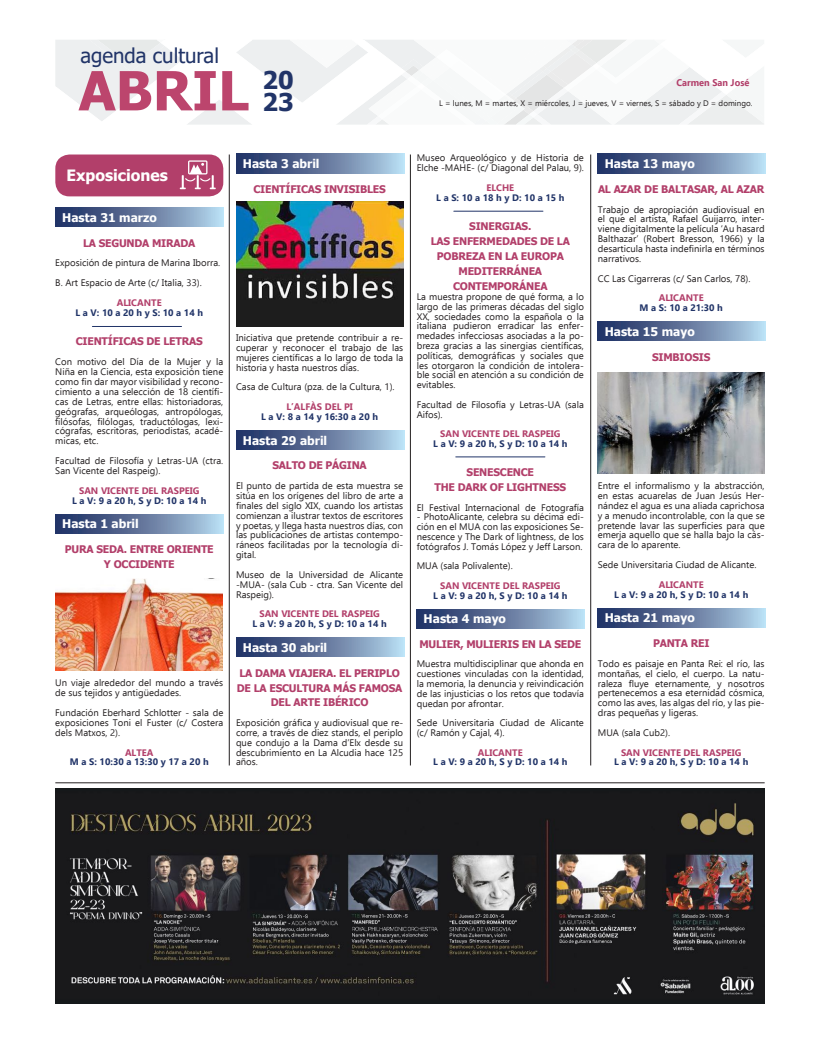
<style>
.page{position:relative;width:820px;height:1049px;background:#fff}
.page>*{position:absolute;margin:0;border:0;box-sizing:border-box;transform-origin:0 0}
.t1{font:700 54px "Tahoma";color:#bc456d}
.t2{font:700 24.5px "Tahoma";color:#213468}
.t3{font:20.4px "Tahoma";color:#213468}
.t4{font:700 15.6px "Tahoma";color:#fff}
.t5{font:700 12px "Tahoma";color:#fff}
.t6{font:700 10.5px/15px "Tahoma";letter-spacing:-.02em;color:#b23f6a;text-align:center}
.t7{font:700 9.7px "Ebrima";color:#b23f6a;scale:.95 1}
.t8{font:9.5px/9.9px "Ebrima";color:#231f20;text-align:justify}
.t9{font:700 9.4px "Ebrima";color:#213468}
.t10{font:700 9.4px "Ebrima";color:#b23f6a}
.t11{font:8px "Ebrima";color:#231f20}
</style>
<div class="page">
<div style="left:55px;top:154px;width:168px;height:42px;background:#b23f6a;border-radius:14px"></div>
<svg style="left:180px;top:160px;width:36px;height:29px"></svg>
<svg style="left:55px;top:208px;width:168px;height:19px;background:#647aa0"></svg>
<svg style="left:55px;top:514px;width:168px;height:19px;background:#647aa0"></svg>
<svg style="left:236px;top:154px;width:168px;height:19px;background:#647ba0"></svg>
<svg style="left:236px;top:430px;width:168px;height:20px;background:#647ba0"></svg>
<svg style="left:236px;top:638px;width:168px;height:19px;background:#647ba0"></svg>
<svg style="left:416px;top:609px;width:168px;height:19px;background:#647aa0"></svg>
<svg style="left:597px;top:154px;width:168px;height:19px;background:#647aa0"></svg>
<svg style="left:597px;top:322px;width:168px;height:19px;background:#647aa0"></svg>
<svg style="left:597px;top:608px;width:168px;height:19px;background:#647aa0"></svg>
<svg style="left:55px;top:40px;width:709px;height:85px"></svg>
<hr style="left:55px;top:782px;width:709px;height:1px;background:#231f20">
<hr style="left:229px;top:154px;width:1px;height:611px;background:#231f20">
<hr style="left:410px;top:154px;width:1px;height:611px;background:#231f20">
<hr style="left:590px;top:154px;width:1px;height:611px;background:#231f20">
<hr style="left:92px;top:326px;width:89px;height:1px;background:#213468">
<hr style="left:455px;top:456px;width:89px;height:1px;background:#213468">
<hr style="left:453px;top:211px;width:89px;height:1px;background:#213468">
<img style="left:55px;top:578px;width:167px;height:92px">
<img style="left:236px;top:202px;width:167px;height:124px">
<img style="left:597px;top:373px;width:167px;height:101px">
<img style="left:55px;top:788px;width:709px;height:215px">
<h3 class="t3" style="left:80px;top:42px;width:140px">agenda cultural</h3>
<h1 class="t1" style="left:79px;top:53px;width:216px">ABRIL <sup>20</sup></h1>
<h2 class="t2" style="left:262px;top:85px;width:33px">23</h2>
<p class="t7" style="left:676px;top:75px;width:78px">Carmen San José</p>
<p class="t11" style="left:439px;top:97px;width:314px">L = lunes, M = martes, X = miércoles, J = jueves, V = viernes, S = sábado y D = domingo.</p>
<h3 class="t4" style="left:66px;top:164px;width:103px">Exposiciones</h3>
<p class="t5" style="left:62px;top:209px;width:96px">Hasta 31 marzo</p>
<p class="t6" style="left:83px;top:236px;width:114px">LA SEGUNDA MIRADA</p>
<p class="t8" style="left:55px;top:253px;width:166px;line-height:19.8px">Exposición de pintura de Marina Iborra.<br>B. Art Espacio de Arte (c/ Italia, 33).</p>
<p class="t10" style="left:117px;top:295px;width:46px">ALICANTE</p>
<p class="t9" style="left:76px;top:305px;width:129px">L a V: 10 a 20 h y S: 10 a 14 h</p>
<p class="t6" style="left:76px;top:335px;width:128px">CIENTÍFICAS DE LETRAS</p>
<p class="t8" style="left:55px;top:357px;width:169px">Con motivo del Día de la Mujer y la Niña en la Ciencia, esta exposición tiene como fin dar mayor visibilidad y recono&shy;cimiento a una selección de 18 científi&shy;cas de Letras, entre ellas: historiadoras, geógrafas, arqueólogas, antropólogas, filósofas, filólogas, traductólogas, lexi&shy;cógrafas, escritoras, periodistas, acadé&shy;micas, etc.</p>
<p class="t8" style="left:55px;top:455px;width:169px">Facultad de Filosofía y Letras-UA (ctra.<br>San Vicente del Raspeig).</p>
<p class="t10" style="left:79px;top:483px;width:122px">SAN VICENTE DEL RASPEIG</p>
<p class="t9" style="left:72px;top:493px;width:136px">L a V: 9 a 20 h, S y D: 10 a 14 h</p>
<p class="t5" style="left:62px;top:515px;width:78px">Hasta 1 abril</p>
<p class="t6" style="left:65px;top:542px;width:150px;line-height:14.5px">PURA SEDA. ENTRE ORIENTE<br>Y OCCIDENTE</p>
<p class="t8" style="left:55px;top:678px;width:169px">Un viaje alrededor del mundo a través de sus tejidos y antigüedades.</p>
<p class="t8" style="left:55px;top:707px;width:169px">Fundación Eberhard Schlotter - sala de exposiciones Toni el Fuster (c/ Costera dels Matxos, 2).</p>
<p class="t10" style="left:125px;top:745px;width:30px">ALTEA</p>
<p class="t9" style="left:70px;top:755px;width:140px">M a S: 10:30 a 13:30 y 17 a 20 h</p>
<p class="t5" style="left:243px;top:155px;width:78px">Hasta 3 abril</p>
<p class="t6" style="left:253px;top:182px;width:134px">CIENTÍFICAS INVISIBLES</p>
<p class="t8" style="left:236px;top:332px;width:169px">Iniciativa que pretende contribuir a re&shy;cuperar y reconocer el trabajo de las mujeres científicas a lo largo de toda la historia y hasta nuestros días.</p>
<p class="t8" style="left:236px;top:382px;width:160px">Casa de Cultura (pza. de la Cultura, 1).</p>
<p class="t10" style="left:286px;top:399px;width:68px">L’ALFÀS DEL PI</p>
<p class="t9" style="left:261px;top:409px;width:118px">L a V: 8 a 14 y 16:30 a 20 h</p>
<p class="t5" style="left:243px;top:432px;width:86px">Hasta 29 abril</p>
<p class="t6" style="left:272px;top:458px;width:96px">SALTO DE PÁGINA</p>
<p class="t8" style="left:236px;top:480px;width:169px">El punto de partida de esta muestra se sitúa en los orígenes del libro de arte a finales del siglo XIX, cuando los artistas comienzan a ilustrar textos de escritores y poetas, y llega hasta nuestros días, con las publicaciones de artistas contempo&shy;ráneos facilitadas por la tecnología di&shy;gital.</p>
<p class="t8" style="left:236px;top:569px;width:169px">Museo de la Universidad de Alicante -MUA- (sala Cub - ctra. San Vicente del Raspeig).</p>
<p class="t10" style="left:259px;top:607px;width:122px">SAN VICENTE DEL RASPEIG</p>
<p class="t9" style="left:252px;top:616px;width:136px">L a V: 9 a 20 h, S y D: 10 a 14 h</p>
<p class="t5" style="left:243px;top:639px;width:86px">Hasta 30 abril</p>
<p class="t6" style="left:237px;top:666px;width:167px">LA DAMA VIAJERA. EL PERIPLO<br>DE LA ESCULTURA MÁS FAMOSA<br>DEL ARTE IBÉRICO</p>
<p class="t8" style="left:236px;top:717px;width:169px">Exposición gráfica y audiovisual que re&shy;corre, a través de diez stands, el periplo que condujo a la Dama d’Elx desde su descubrimiento en La Alcudia hace 125 años.</p>
<p class="t8" style="left:416px;top:153px;width:169px">Museo Arqueológico y de Historia de<br>Elche -MAHE- (c/ Diagonal del Palau, 9).</p>
<p class="t10" style="left:486px;top:180px;width:29px">ELCHE</p>
<p class="t9" style="left:436px;top:190px;width:130px">L a S: 10 a 18 h y D: 10 a 15 h</p>
<p class="t6" style="left:430px;top:219px;width:141px">SINERGIAS.<br>LAS ENFERMEDADES DE LA<br>POBREZA EN LA EUROPA<br>MEDITERRÁNEA<br>CONTEMPORÁNEA</p>
<p class="t8" style="left:416px;top:291px;width:169px">La muestra propone de qué forma, a lo largo de las primeras décadas del siglo XX, sociedades como la española o la italiana pudieron erradicar las enfer&shy;medades infecciosas asociadas a la po&shy;breza gracias a las sinergias científicas, políticas, demográficas y sociales que les otorgaron la condición de intolera&shy;ble social en atención a su condición de evitables.</p>
<p class="t8" style="left:416px;top:399px;width:169px">Facultad de Filosofía y Letras-UA (sala<br>Aifos).</p>
<p class="t10" style="left:440px;top:426px;width:122px">SAN VICENTE DEL RASPEIG</p>
<p class="t9" style="left:433px;top:436px;width:136px">L a V: 9 a 20 h, S y D: 10 a 14 h</p>
<p class="t6" style="left:434px;top:466px;width:133px;line-height:14.4px">SENESCENCE<br>THE DARK OF LIGHTNESS</p>
<p class="t8" style="left:416px;top:502px;width:169px">El Festival Internacional de Fotografía</p>
<p class="t8" style="left:416px;top:512px;width:169px">- PhotoAlicante, celebra su décima edi&shy;ción en el MUA con las exposiciones Se&shy;nescence y The Dark of lightness, de los fotógrafos J. Tomás López y Jeff Larson.</p>
<p class="t8" style="left:416px;top:561px;width:97px">MUA (sala Polivalente).</p>
<p class="t10" style="left:440px;top:578px;width:122px">SAN VICENTE DEL RASPEIG</p>
<p class="t9" style="left:433px;top:588px;width:136px">L a V: 9 a 20 h, S y D: 10 a 14 h</p>
<p class="t5" style="left:423px;top:610px;width:84px">Hasta 4 mayo</p>
<p class="t6" style="left:419px;top:637px;width:163px">MULIER, MULIERIS EN LA SEDE</p>
<p class="t8" style="left:416px;top:659px;width:169px">Muestra multidisciplinar que ahonda en cuestiones vinculadas con la identidad, la memoria, la denuncia y reivindicación de las injusticias o los retos que todavía quedan por afrontar.</p>
<p class="t8" style="left:416px;top:718px;width:169px">Sede Universitaria Ciudad de Alicante (c/ Ramón y Cajal, 4).</p>
<p class="t10" style="left:477px;top:745px;width:46px">ALICANTE</p>
<p class="t9" style="left:433px;top:755px;width:136px">L a V: 9 a 20 h, S y D: 10 a 14 h</p>
<p class="t5" style="left:604px;top:155px;width:91px">Hasta 13 mayo</p>
<p class="t6" style="left:597px;top:182px;width:168px">AL AZAR DE BALTASAR, AL AZAR</p>
<p class="t8" style="left:597px;top:204px;width:168px">Trabajo de apropiación audiovisual en el que el artista, Rafael Guijarro, inter&shy;viene digitalmente la película ‘Au hasard Balthazar’ (Robert Bresson, 1966) y la desarticula hasta indefinirla en términos narrativos.</p>
<p class="t8" style="left:597px;top:273px;width:154px">CC Las Cigarreras (c/ San Carlos, 78).</p>
<p class="t10" style="left:658px;top:291px;width:46px">ALICANTE</p>
<p class="t9" style="left:639px;top:301px;width:85px">M a S: 10 a 21:30 h</p>
<p class="t5" style="left:604px;top:323px;width:91px">Hasta 15 mayo</p>
<p class="t6" style="left:652px;top:350px;width:60px">SIMBIOSIS</p>
<p class="t8" style="left:597px;top:480px;width:168px">Entre el informalismo y la abstracción, en estas acuarelas de Juan Jesús Her&shy;nández el agua es una aliada caprichosa y a menudo incontrolable, con la que se pretende lavar las superficies para que emerja aquello que se halla bajo la cás&shy;cara de lo aparente.</p>
<p class="t8" style="left:597px;top:559px;width:160px">Sede Universitaria Ciudad de Alicante.</p>
<p class="t10" style="left:658px;top:577px;width:46px">ALICANTE</p>
<p class="t9" style="left:614px;top:587px;width:136px">L a V: 9 a 20 h, S y D: 10 a 14 h</p>
<p class="t5" style="left:604px;top:609px;width:91px">Hasta 21 mayo</p>
<p class="t6" style="left:652px;top:636px;width:58px">PANTA REI</p>
<p class="t8" style="left:597px;top:658px;width:168px">Todo es paisaje en Panta Rei: el río, las montañas, el cielo, el cuerpo. La natu&shy;raleza fluye eternamente, y nosotros pertenecemos a esa eternidad cósmica, como las aves, las algas del río, y las pie&shy;dras pequeñas y ligeras.</p>
<p class="t8" style="left:597px;top:727px;width:74px">MUA (sala Cub2).</p>
<p class="t10" style="left:620px;top:745px;width:122px">SAN VICENTE DEL RASPEIG</p>
<p class="t9" style="left:614px;top:755px;width:136px">L a V: 9 a 20 h, S y D: 10 a 14 h</p>
</div>
